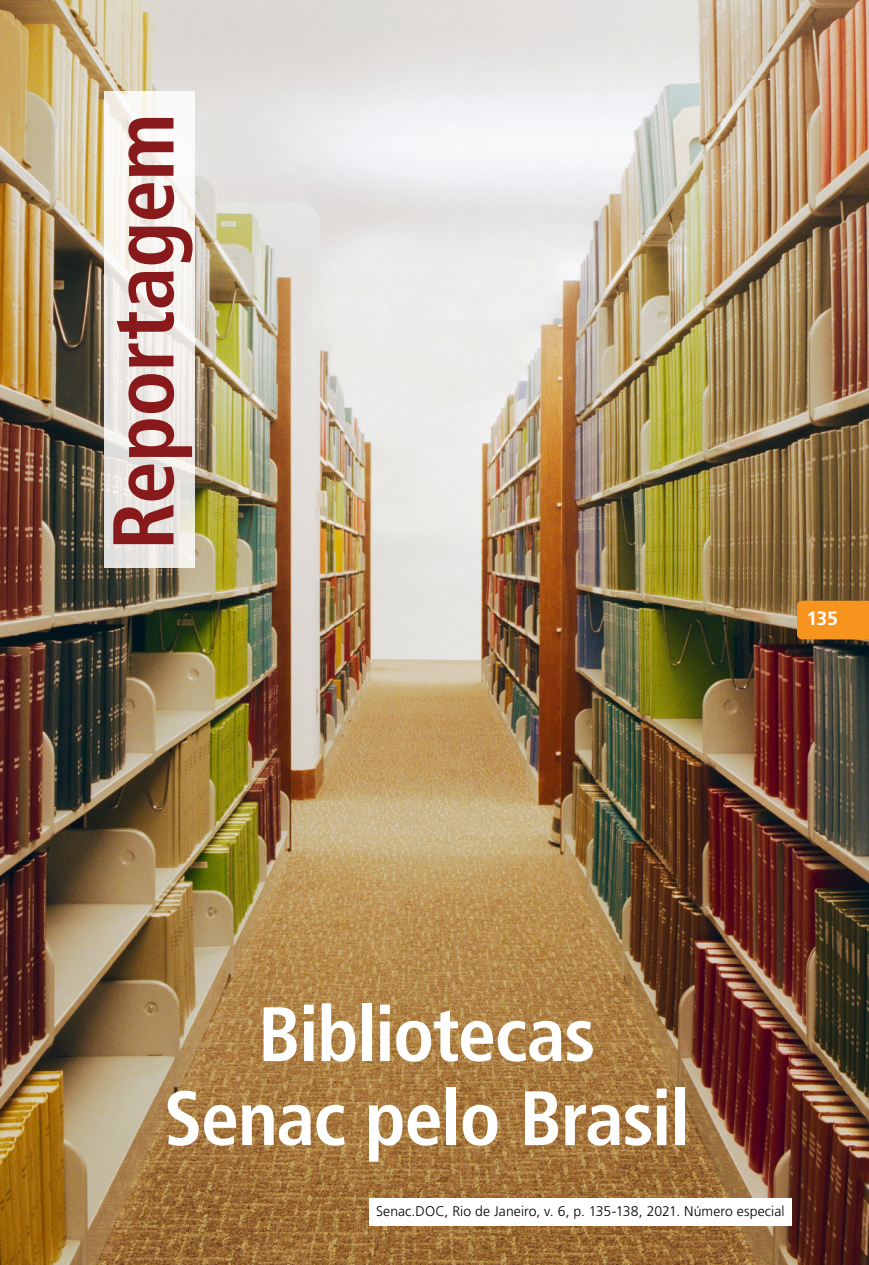
<style>
.page{position:relative;width:869px;height:1265px;background:#fff}
.page>*{position:absolute;margin:0;border:0;box-sizing:border-box;transform-origin:0 0}
.t1{font:700 condensed 86.1px "Frutiger";letter-spacing:-.01em;color:#891a1c}
.t2{font:700 condensed 77px/84px "Frutiger";letter-spacing:-.02em;color:#fff;text-align:center}
.t3{font:700 19.25px "Frutiger";color:#fff}
.t4{font:300 14px "Frutiger";letter-spacing:.01em;color:#000}
</style>
<div class="page">
<img style="left:0;top:0;width:868px;height:1265px">
<svg style="left:105px;top:92px;width:90px;height:476px"></svg>
<div style="left:796px;top:601px;width:72px;height:38px;background:#f7941e"></div>
<div style="left:369px;top:1198px;width:422px;height:28px;background:#fff"></div>
<h1 class="t1" style="left:92px;top:550px;width:438px;rotate:-90deg">Reportagem</h1>
<h3 class="t3" style="left:806px;top:607px;width:33px">135</h3>
<h2 class="t2" style="left:164px;top:992px;width:527px">Bibliotecas<br>Senac pelo Brasil</h2>
<p class="t4" style="left:376px;top:1203px;width:410px">Senac.DOC, Rio de Janeiro, v. 6, p. 135-138, 2021. Número especial</p>
</div>
